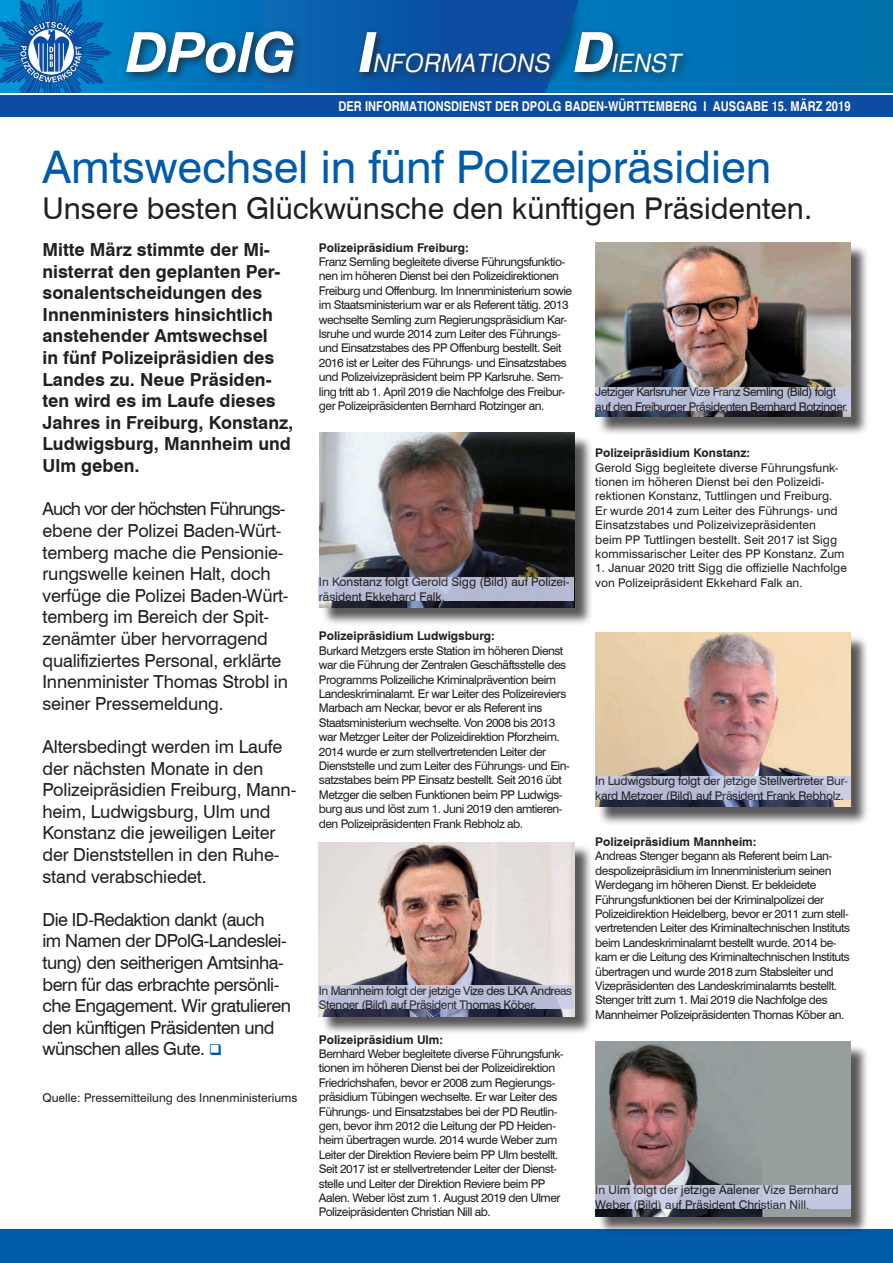
<style>
.page{position:relative;width:893px;height:1263px;background:#fff}
.page>*{position:absolute;margin:0;border:0;box-sizing:border-box;transform-origin:0 0}
.t1{font:45px "Swiss 721 BT";color:#015aaa}
.t2{font:30px "Swiss 721 BT";color:#231f20}
.t3{font:italic 25.5px "Heldustry FT";letter-spacing:.04em;color:#fff;scale:.92 1}
.t4{font:18px/21.6px "Swiss 721 BT";letter-spacing:-.01em;color:#231f20}
.t5{font:700 18px/21.6px "Swiss 721 BT";color:#231f20}
.t6{font:18px/21.6px "Swiss 721 BT";letter-spacing:-.03em;color:#231f20}
.t7{font:700 condensed 13.5px "Helvetica";letter-spacing:.005em;color:#fff}
.t8{font:12px/14.4px "Swiss 721 BT";letter-spacing:-.04em;color:#231f20}
.t9{font:12px/14.4px "Swiss 721 BT";color:#231f20}
.t10{font:700 12px "Swiss 721 BT";color:#231f20}
.t11{font:12px/14.4px "Swiss 721 BT";letter-spacing:-.02em;color:#231f20}
.s1{font-weight:900;font-size:55.5px}
.s2{color:#015aaa}
</style>
<div class="page">
<div style="left:0;top:1229px;width:893px;height:34px;background:#015aaa"></div>
<div style="left:0;top:0;width:893px;height:94px;background:#0070b1"></div>
<svg style="left:112px;top:0;width:471px;height:94px"></svg>
<svg style="left:0;top:0;width:112px;height:94px;background:#237bbe"></svg>
<div style="left:122px;top:27px;width:182px;height:57px;background:#231f20;opacity:.75"></div>
<svg style="left:126px;top:31px;width:167px;height:42px"></svg>
<div style="left:0;top:95px;width:893px;height:21px;background:#0d4da1"></div>
<div style="left:355px;top:27px;width:338px;height:56px;background:#231f20;opacity:.75"></div>
<div style="left:598px;top:245px;width:271px;height:190px;background:#231f20;opacity:.75"></div>
<img style="left:595px;top:242px;width:255px;height:175px">
<div style="left:322px;top:435px;width:271px;height:191px;background:#231f20;opacity:.75"></div>
<img style="left:319px;top:433px;width:255px;height:174px">
<div style="left:598px;top:635px;width:271px;height:190px;background:#231f20;opacity:.75"></div>
<img style="left:595px;top:632px;width:255px;height:175px">
<div style="left:598px;top:1044px;width:271px;height:191px;background:#231f20;opacity:.75"></div>
<img style="left:595px;top:1042px;width:255px;height:174px">
<div style="left:321px;top:844px;width:272px;height:191px;background:#231f20;opacity:.75"></div>
<img style="left:319px;top:842px;width:255px;height:174px">
<svg style="left:595px;top:387px;width:255px;height:23px;background:#b8bed6"></svg>
<div style="left:319px;top:577px;width:255px;height:24px;background:linear-gradient(to right,#bac0d9,#b3b8d1)"></div>
<svg style="left:595px;top:776px;width:255px;height:24px;background:#bac0d8"></svg>
<svg style="left:319px;top:985px;width:255px;height:24px;background:#bbc0d9"></svg>
<svg style="left:595px;top:1185px;width:255px;height:23px;background:#bcc2d9"></svg>
<h3 class="t3" style="left:355px;top:48px;width:355px"><span class="s1">I</span>NFORMATIONS <span class="s1">D</span>IENST</h3>
<p class="t7" style="left:338px;top:98px;width:514px">DER INFORMATIONSDIENST DER DPOLG BADEN-WÜRTTEMBERG I AUSGABE 15. MÄRZ 2019</p>
<h1 class="t1" style="left:43px;top:140px;width:730px">Amtswechsel in fünf Polizeipräsidien</h1>
<h2 class="t2" style="left:43px;top:190px;width:771px">Unsere besten Glückwünsche den künftigen Präsidenten.</h2>
<p class="t5" style="left:43px;top:239px;width:252px">Mitte März stimmte der Mi&shy;nisterrat den geplanten Per&shy;sonalentscheidungen des<br>Innenministers hinsichtlich anstehender Amtswechsel<br>in fünf Polizeipräsidien des<br>Landes zu. Neue Präsiden&shy;ten wird es im Laufe dieses<br>Jahres in Freiburg, Konstanz,<br>Ludwigsburg, Mannheim und<br>Ulm geben.</p>
<p class="t4" style="left:43px;top:498px;width:248px">Auch vor der höchsten Führungs&shy;ebene der Polizei Baden-Würt&shy;temberg mache die Pensionie&shy;rungswelle keinen Halt, doch verfüge die Polizei Baden-Würt&shy;temberg im Bereich der Spit&shy;zenämter über hervorragend qualifiziertes Personal, erklärte<br>Innenminister Thomas Strobl in seiner Pressemeldung.</p>
<h3 class="t4" style="left:43px;top:735px;width:255px">Altersbedingt werden im Laufe der nächsten Monate in den<br>Polizeipräsidien Freiburg, Mann&shy;heim, Ludwigsburg, Ulm und<br>Konstanz die jeweiligen Leiter der Dienststellen in den Ruhe&shy;stand verabschiedet.</h3>
<h3 class="t6" style="left:43px;top:908px;width:250px">Die ID-Redaktion dankt (auch<br>im Namen der DPolG-Landeslei&shy;tung) den seitherigen Amtsinha&shy;bern für das erbrachte persönli&shy;che Engagement. Wir gratulieren den künftigen Präsidenten und wünschen alles Gute. <span class="s2">❑</span></h3>
<p class="t9" style="left:43px;top:1090px;width:256px">Quelle: Pressemitteilung des Innenministeriums</p>
<p class="t10" style="left:319px;top:240px;width:151px">Polizeipräsidium Freiburg:</p>
<p class="t8" style="left:319px;top:254px;width:255px">Franz Semling begleitete diverse Führungsfunktio&shy;nen im höheren Dienst bei den Polizeidirektionen Freiburg und Offenburg. Im Innenministerium sowie im Staatsministerium war er als Referent tätig. 2013 wechselte Semling zum Regierungspräsidium Kar&shy;lsruhe und wurde 2014 zum Leiter des Führungs&shy;und Einsatzstabes des PP Offenburg bestellt. Seit 2016 ist er Leiter des Führungs- und Einsatzstabes und Polizeivizepräsident beim PP Karlsruhe. Sem&shy;ling tritt ab 1. April 2019 die Nachfolge des Freibur&shy;ger Polizeipräsidenten Bernhard Rotzinger an.</p>
<p class="t8" style="left:595px;top:384px;width:254px">Jetziger Karlsruher Vize Franz Semling (Bild) folgt auf den Freiburger Präsidenten Bernhard Rotzinger.</p>
<p class="t10" style="left:595px;top:445px;width:156px">Polizeipräsidium Konstanz:</p>
<p class="t9" style="left:595px;top:460px;width:251px">Gerold Sigg begleitete diverse Führungsfunk&shy;tionen im höheren Dienst bei den Polizeidi&shy;rektionen Konstanz, Tuttlingen und Freiburg.<br>Er wurde 2014 zum Leiter des Führungs- und Einsatzstabes und Polizeivizepräsidenten beim PP Tuttlingen bestellt. Seit 2017 ist Sigg kommissarischer Leiter des PP Konstanz. Zum</p>
<p class="t9" style="left:595px;top:561px;width:253px">1. Januar 2020 tritt Sigg die offizielle Nachfolge von Polizeipräsident Ekkehard Falk an.</p>
<p class="t9" style="left:319px;top:575px;width:252px">In Konstanz folgt Gerold Sigg (Bild) auf Polizei&shy;räsident Ekkehard Falk.</p>
<p class="t10" style="left:319px;top:629px;width:178px">Polizeipräsidium Ludwigsburg:</p>
<p class="t8" style="left:319px;top:643px;width:252px">Burkard Metzgers erste Station im höheren Dienst war die Führung der Zentralen Geschäftsstelle des Programms Polizeiliche Kriminalprävention beim Landeskriminalamt. Er war Leiter des Polizeireviers Marbach am Neckar, bevor er als Referent ins Staatsministerium wechselte. Von 2008 bis 2013 war Metzger Leiter der Polizeidirektion Pforzheim.<br>2014 wurde er zum stellvertretenden Leiter der Dienststelle und zum Leiter des Führungs- und Ein&shy;satzstabes beim PP Einsatz bestellt. Seit 2016 übt Metzger die selben Funktionen beim PP Ludwigs&shy;burg aus und löst zum 1. Juni 2019 den amtieren&shy;den Polizeipräsidenten Frank Rebholz ab.</p>
<p class="t11" style="left:595px;top:774px;width:254px">In Ludwigsburg folgt der jetzige Stellvertreter Bur&shy;kard Metzger (Bild) auf Präsident Frank Rebholz.</p>
<p class="t10" style="left:595px;top:834px;width:163px">Polizeipräsidium Mannheim:</p>
<p class="t8" style="left:595px;top:849px;width:256px">Andreas Stenger begann als Referent beim Lan&shy;despolizeipräsidium im Innenministerium seinen Werdegang im höheren Dienst. Er bekleidete Führungsfunktionen bei der Kriminalpolizei der Polizeidirektion Heidelberg, bevor er 2011 zum stell&shy;vertretenden Leiter des Kriminaltechnischen Instituts beim Landeskriminalamt bestellt wurde. 2014 be&shy;kam er die Leitung des Kriminaltechnischen Instituts übertragen und wurde 2018 zum Stabsleiter und Vizepräsidenten des Landeskriminalamts bestellt.<br>Stenger tritt zum 1. Mai 2019 die Nachfolge des Mannheimer Polizeipräsidenten Thomas Köber an.</p>
<p class="t8" style="left:319px;top:983px;width:255px">In Mannheim folgt der jetzige Vize des LKA Andreas<br>Stenger (Bild) auf Präsident Thomas Köber.</p>
<p class="t10" style="left:319px;top:1032px;width:126px">Polizeipräsidium Ulm:</p>
<p class="t8" style="left:319px;top:1046px;width:246px">Bernhard Weber begleitete diverse Führungsfunk&shy;tionen im höheren Dienst bei der Polizeidirektion Friedrichshafen, bevor er 2008 zum Regierungs&shy;präsidium Tübingen wechselte. Er war Leiter des Führungs- und Einsatzstabes bei der PD Reutlin&shy;gen, bevor ihm 2012 die Leitung der PD Heiden&shy;heim übertragen wurde. 2014 wurde Weber zum Leiter der Direktion Reviere beim PP Ulm bestellt.<br>Seit 2017 ist er stellvertretender Leiter der Dienst&shy;stelle und Leiter der Direktion Reviere beim PP Aalen. Weber löst zum 1. August 2019 den Ulmer Polizeipräsidenten Christian Nill ab.</p>
<p class="t9" style="left:595px;top:1182px;width:245px">In Ulm folgt der jetzige Aalener Vize Bernhard<br>Weber (Bild) auf Präsident Christian Nill.</p>
</div>
